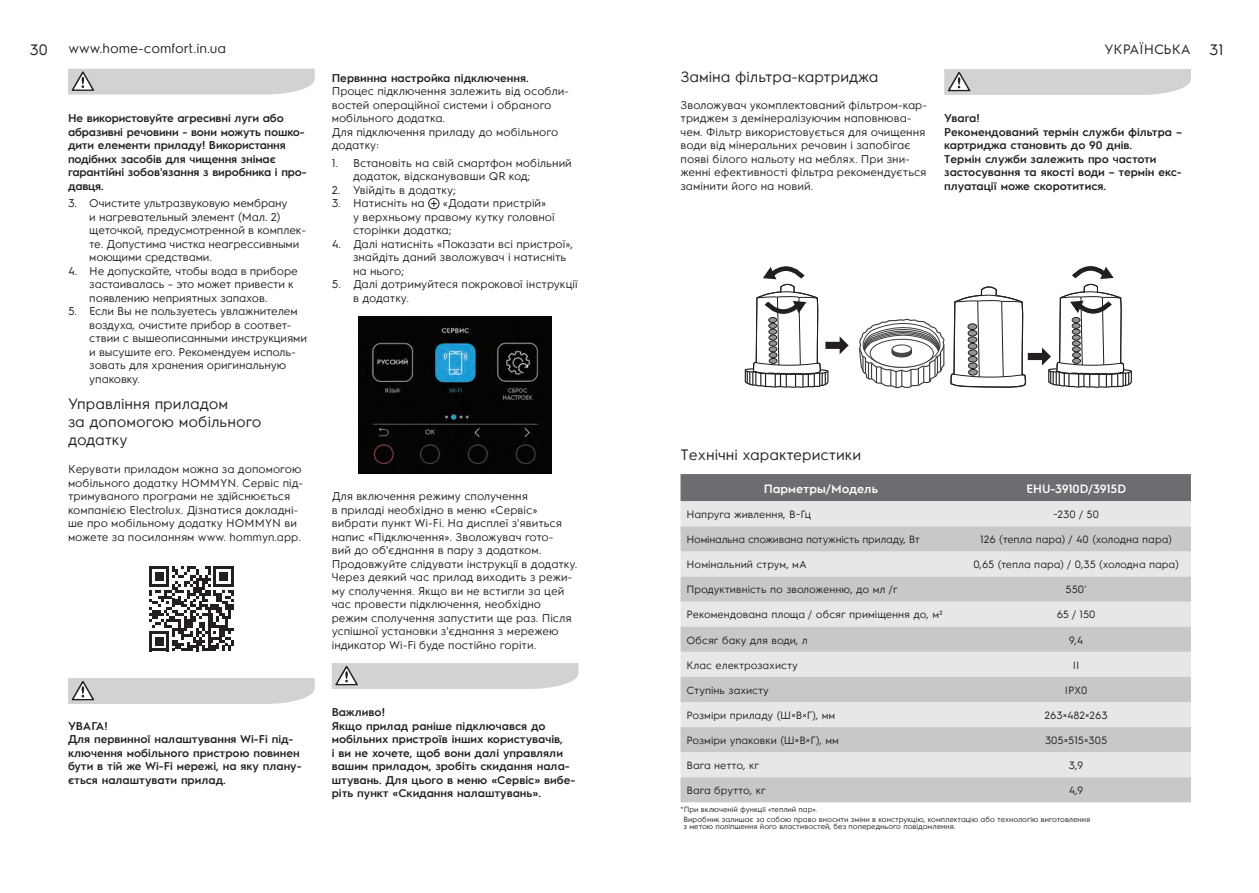
<style>
.page{position:relative;width:1259px;height:893px;background:#fff}
.page>*{position:absolute;margin:0;border:0;box-sizing:border-box;transform-origin:0 0}
.t1{font:15px/18px "Electrolux Sans C";color:#231f20}
.t2{font:13.5px "Electrolux Sans C";color:#231f20}
.t3{font:600 12px "Electrolux Sans C";color:#fff}
.t4{font:11.25px/13.5px "Electrolux Sans C";color:#231f20}
.t5{font:600 11.25px/13.5px "Electrolux Sans C";color:#231f20}
.t6{font:10.5px "Electrolux Sans C";color:#231f20}
.t7{font:10.5px "Electrolux Sans C";letter-spacing:-.02em;color:#231f20}
.t8{font:7.5px/9.6px "Electrolux Sans C";color:#231f20}
.s1{font-size:15px}
</style>
<div class="page">
<svg style="left:68px;top:69px;width:247px;height:26px;background:#d0d1d3"></svg>
<svg style="left:149px;top:566px;width:85px;height:85px"></svg>
<svg style="left:68px;top:678px;width:247px;height:26px;background:#d0d1d3"></svg>
<svg style="left:428px;top:197px;width:12px;height:13px"></svg>
<img style="left:359px;top:316px;width:192px;height:157px">
<svg style="left:332px;top:663px;width:246px;height:26px;background:#d0d1d2"></svg>
<svg style="left:744px;top:266px;width:104px;height:122px"></svg>
<svg style="left:858px;top:266px;width:274px;height:123px"></svg>
<div style="left:680px;top:474px;width:511px;height:27px;background:#6c6d70"></div>
<div style="left:680px;top:501px;width:511px;height:25px;background:#e6e7e9"></div>
<svg style="left:680px;top:526px;width:511px;height:276px;background:#d5d6d8"></svg>
<svg style="left:944px;top:69px;width:247px;height:26px;background:#d0d1d3"></svg>
<h1 class="t1" style="left:30px;top:39px;width:19px">30</h1>
<p class="t2" style="left:69px;top:38px;width:159px">www.home-comfort.in.ua</p>
<p class="t2" style="left:1104px;top:40px;width:121px">УКРАЇНСЬКА <span class="s1">31</span></p>
<p class="t5" style="left:68px;top:111px;width:240px">Не використовуйте агресивні луги або абразивні речовини - вони можуть пошко&shy;дити елементи приладу! Використання подібних засобів для чищення знімає гарантійні зобов'язання з виробника і про&shy;давця.</p>
<p class="t4" style="left:89px;top:196px;width:218px;text-indent:-21px">3. Очистите ультразвуковую мембрану<br>и нагревательный элемент (Мал. 2) щеточкой, предусмотренной в комплек&shy;те. Допустима чистка неагрессивными моющими средствами.</p>
<p class="t4" style="left:89px;top:263px;width:210px;text-indent:-21px">4. Не допускайте, чтобы вода в приборе застаивалась – это может привести к появлению неприятных запахов.</p>
<p class="t4" style="left:89px;top:304px;width:219px;text-indent:-21px">5. Если Вы не пользуетесь увлажнителем воздуха, очистите прибор в соответ&shy;ствии с вышеописанными инструкциями и высушите его. Рекомендуем исполь&shy;зовать для хранения оригинальную упаковку.</p>
<h1 class="t1" style="left:68px;top:394px;width:195px">Управління приладом<br>за допомогою мобільного додатку</h1>
<p class="t4" style="left:68px;top:462px;width:237px">Керувати приладом можна за допомогою мобільного додатку HOMMYN. Сервіс під&shy;тримуваного програми не здійснюється компанією Electrolux. Дізнатися докладні&shy;ше про мобільному додатку HOMMYN ви можете за посиланням www. hommyn.app.</p>
<p class="t5" style="left:68px;top:718px;width:235px">УВАГА!<br>Для первинної налаштування Wi-Fi під&shy;ключення мобільного пристрою повинен бути в тій же Wi-Fi мережі, на яку плану&shy;ється налаштувати прилад.</p>
<p class="t5" style="left:332px;top:70px;width:198px">Первинна настройка підключення.</p>
<p class="t4" style="left:332px;top:84px;width:239px">Процес підключення залежить від особли&shy;востей операційної системи і обраного мобільного додатка.<br>Для підключення приладу до мобільного додатку:</p>
<p class="t4" style="left:353px;top:155px;width:220px;text-indent:-21px">1. Встановіть на свій смартфон мобільний додаток, відсканувавши QR код;</p>
<p class="t4" style="left:332px;top:182px;width:126px">2. Увійдіть в додатку;</p>
<p class="t4" style="left:332px;top:196px;width:94px">3. Натисніть на</p>
<p class="t4" style="left:353px;top:196px;width:203px;text-indent:90px">«Додати пристрій» у верхньому правому кутку головної сторінки додатка;</p>
<p class="t4" style="left:353px;top:236px;width:221px;text-indent:-21px">4. Далі натисніть «Показати всі пристрої», знайдіть даний зволожувач і натисніть на нього;</p>
<p class="t4" style="left:353px;top:277px;width:226px;text-indent:-21px">5. Далі дотримуйтеся покрокової інструкції в додатку.</p>
<p class="t4" style="left:332px;top:489px;width:247px">Для включення режиму сполучення<br>в приладі необхідно в меню «Сервіс» вибрати пункт Wi-Fi. На дисплеї з'явиться напис «Підключення». Зволожувач гото-<br>вий до об'єднання в пару з додатком.<br>Продовжуйте слідувати інструкції в додатку.<br>Через деякий час прилад виходить з режи&shy;му сполучення. Якщо ви не встигли за цей час провести підключення, необхідно режим сполучення запустити ще раз. Після успішної установки з'єднання з мережею індикатор Wi-Fi буде постійно горіти.</p>
<p class="t5" style="left:332px;top:705px;width:245px">Важливо!<br>Якщо прилад раніше підключався до мобільних пристроїв інших користувачів,<br>і ви не хочете, щоб вони далі управляли вашим приладом, зробіть скидання нала&shy;штувань. Для цього в меню «Сервіс» вибе&shy;ріть пункт «Скидання налаштувань».</p>
<h1 class="t1" style="left:680px;top:66px;width:199px">Заміна фільтра-картриджа</h1>
<p class="t4" style="left:680px;top:97px;width:248px">Зволожувач укомплектований фільтром-кар&shy;триджем з демінералізуючим наповнюва&shy;чем. Фільтр використовується для очищення води від мінеральних речовин і запобігає появі білого нальоту на меблях. При зни&shy;женні ефективності фільтра рекомендується замінити його на новий.</p>
<p class="t5" style="left:944px;top:111px;width:239px">Увага!<br>Рекомендований термін служби фільтра – картриджа становить до 90 днів.<br>Термін служби залежить про частоти застосування та якості води – термін екс&shy;плуатації може скоротитися.</p>
<h1 class="t1" style="left:680px;top:444px;width:182px">Технічні характеристики</h1>
<p class="t3" style="left:764px;top:480px;width:116px">Парметры/Модель</p>
<p class="t3" style="left:1026px;top:480px;width:101px">EHU-3910D/3915D</p>
<p class="t6" style="left:686px;top:507px;width:126px">Напруга живлення, В~Гц</p>
<p class="t6" style="left:1053px;top:507px;width:47px">~230 / 50</p>
<p class="t7" style="left:686px;top:532px;width:235px">Номінальна споживана потужність приладу, Вт</p>
<p class="t6" style="left:980px;top:532px;width:193px">126 (тепла пара) / 40 (холодна пара)</p>
<p class="t6" style="left:686px;top:557px;width:122px">Номінальний струм, мА</p>
<p class="t6" style="left:973px;top:557px;width:207px">0,65 (тепла пара) / 0,35 (холодна пара)</p>
<p class="t6" style="left:686px;top:582px;width:213px">Продуктивність по зволоженню, до мл /г</p>
<p class="t6" style="left:1065px;top:582px;width:23px">550<sup>*</sup></p>
<p class="t6" style="left:686px;top:607px;width:258px">Рекомендована площа / обсяг приміщення до, м²</p>
<p class="t6" style="left:1056px;top:607px;width:40px">65 / 150</p>
<p class="t6" style="left:686px;top:632px;width:123px">Обсяг баку для води, л</p>
<p class="t6" style="left:1069px;top:632px;width:16px">9,4</p>
<p class="t6" style="left:686px;top:657px;width:113px">Клас електрозахисту</p>
<p class="t6" style="left:1073px;top:657px;width:8px">II</p>
<p class="t6" style="left:686px;top:683px;width:84px">Ступінь захисту</p>
<p class="t6" style="left:1065px;top:683px;width:24px">IPX0</p>
<p class="t6" style="left:686px;top:708px;width:150px">Розміри приладу (Ш×В×Г), мм</p>
<p class="t6" style="left:1044px;top:708px;width:65px">263×482×263</p>
<p class="t6" style="left:686px;top:733px;width:154px">Розміри упаковки (Ш×В×Г), мм</p>
<p class="t6" style="left:1045px;top:733px;width:64px">305×515×305</p>
<p class="t6" style="left:686px;top:758px;width:74px">Вага нетто, кг</p>
<p class="t6" style="left:1069px;top:758px;width:16px">3,9</p>
<p class="t6" style="left:686px;top:783px;width:81px">Вага брутто, кг</p>
<p class="t6" style="left:1069px;top:783px;width:16px">4,9</p>
<p class="t8" style="left:683px;top:804px;width:408px;text-indent:-3px">*При включеній функції «теплий пар».<br>Виробник залишає за собою право вносити зміни в конструкцію, комплектацію або технологію виготовлення</p>
<p class="t8" style="left:683px;top:821px;width:274px">з метою поліпшення його властивостей, без попереднього повідомлення.</p>
</div>
